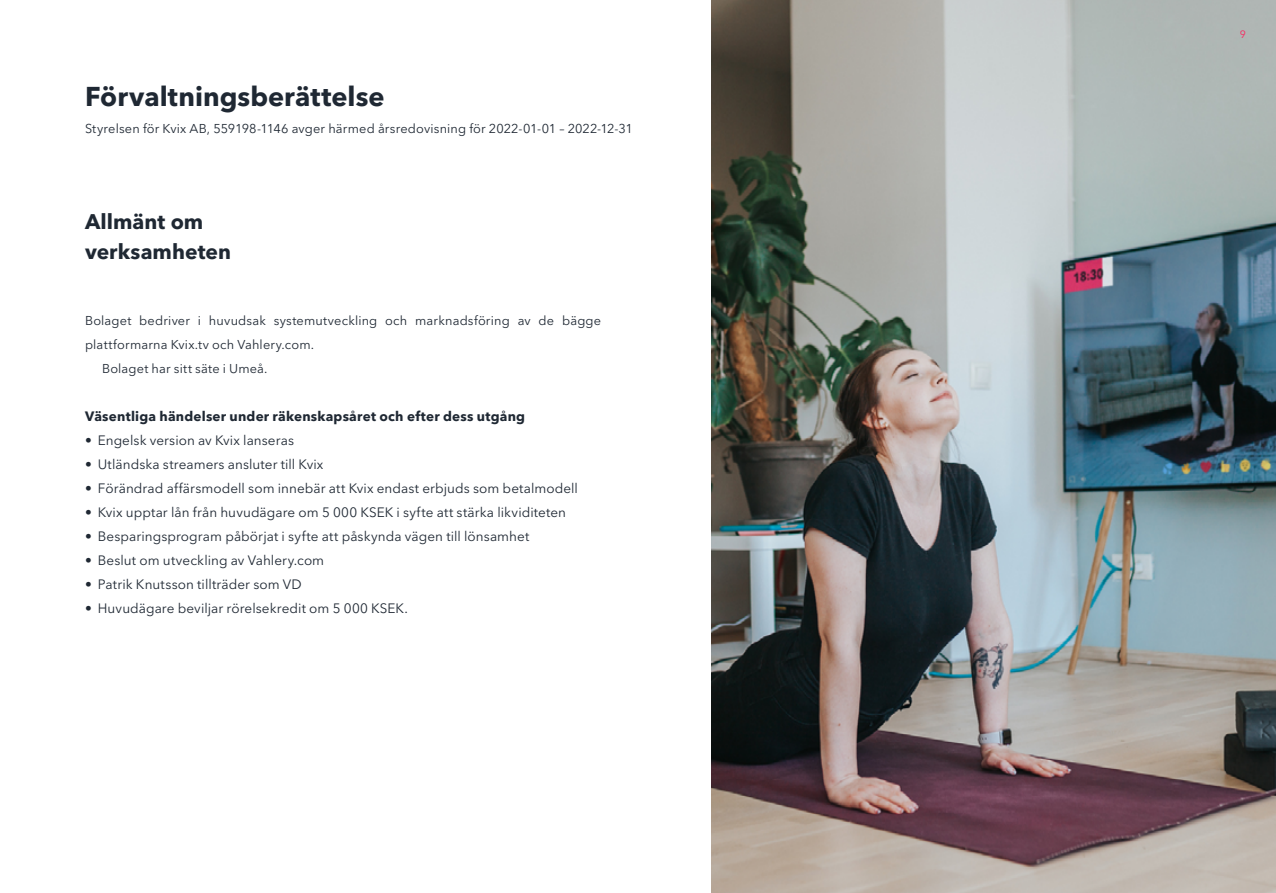
<style>
.page{position:relative;width:1276px;height:893px;background:#fff}
.page>*{position:absolute;margin:0;border:0;box-sizing:border-box;transform-origin:0 0}
.t1{font:700 27px "Avenir Next LT Pro";color:#1f2833}
.t2{font:700 21px/30px "Avenir Next LT Pro";color:#1f2833}
.t3{font:13.5px "Avenir Next LT Pro";letter-spacing:.005em;color:#1f2833}
.t4{font:700 13.5px "Avenir Next LT Pro";letter-spacing:.015em;color:#1f2833}
.t5{font:12.75px "Avenir Next LT Pro";letter-spacing:.01em;color:#1f2833}
.t6{font:10.5px "Avenir Next LT Pro";color:#fa255e}
</style>
<div class="page">
<img style="left:711px;top:0;width:565px;height:893px">
<h1 class="t1" style="left:85px;top:80px;width:301px">Förvaltningsberättelse</h1>
<p class="t5" style="left:85px;top:121px;width:549px">Styrelsen för Kvix AB, 559198-1146 avger härmed årsredovisning för 2022-01-01 – 2022-12-31</p>
<h2 class="t2" style="left:85px;top:206px;width:148px">Allmänt om verksamheten</h2>
<p class="t5" style="left:85px;top:313px;width:517px">Bolaget bedriver i huvudsak systemutveckling och marknadsföring av de bägge</p>
<p class="t5" style="left:85px;top:337px;width:230px">plattformarna Kvix.tv och Vahlery.com.</p>
<p class="t5" style="left:102px;top:361px;width:167px">Bolaget har sitt säte i Umeå.</p>
<p class="t4" style="left:85px;top:408px;width:441px">Väsentliga händelser under räkenskapsåret och efter dess utgång</p>
<p class="t3" style="left:85px;top:432px;width:210px">• Engelsk version av Kvix lanseras</p>
<p class="t3" style="left:85px;top:456px;width:240px">• Utländska streamers ansluter till Kvix</p>
<p class="t3" style="left:85px;top:480px;width:494px">• Förändrad affärsmodell som innebär att Kvix endast erbjuds som betalmodell</p>
<p class="t3" style="left:85px;top:504px;width:482px">• Kvix upptar lån från huvudägare om 5 000 KSEK i syfte att stärka likviditeten</p>
<p class="t3" style="left:85px;top:528px;width:446px">• Besparingsprogram påbörjat i syfte att påskynda vägen till lönsamhet</p>
<p class="t3" style="left:85px;top:552px;width:241px">• Beslut om utveckling av Vahlery.com</p>
<p class="t3" style="left:85px;top:576px;width:218px">• Patrik Knutsson tillträder som VD</p>
<p class="t3" style="left:85px;top:600px;width:324px">• Huvudägare beviljar rörelsekredit om 5 000 KSEK.</p>
<p class="t6" style="left:1240px;top:28px;width:8px">9</p>
</div>
